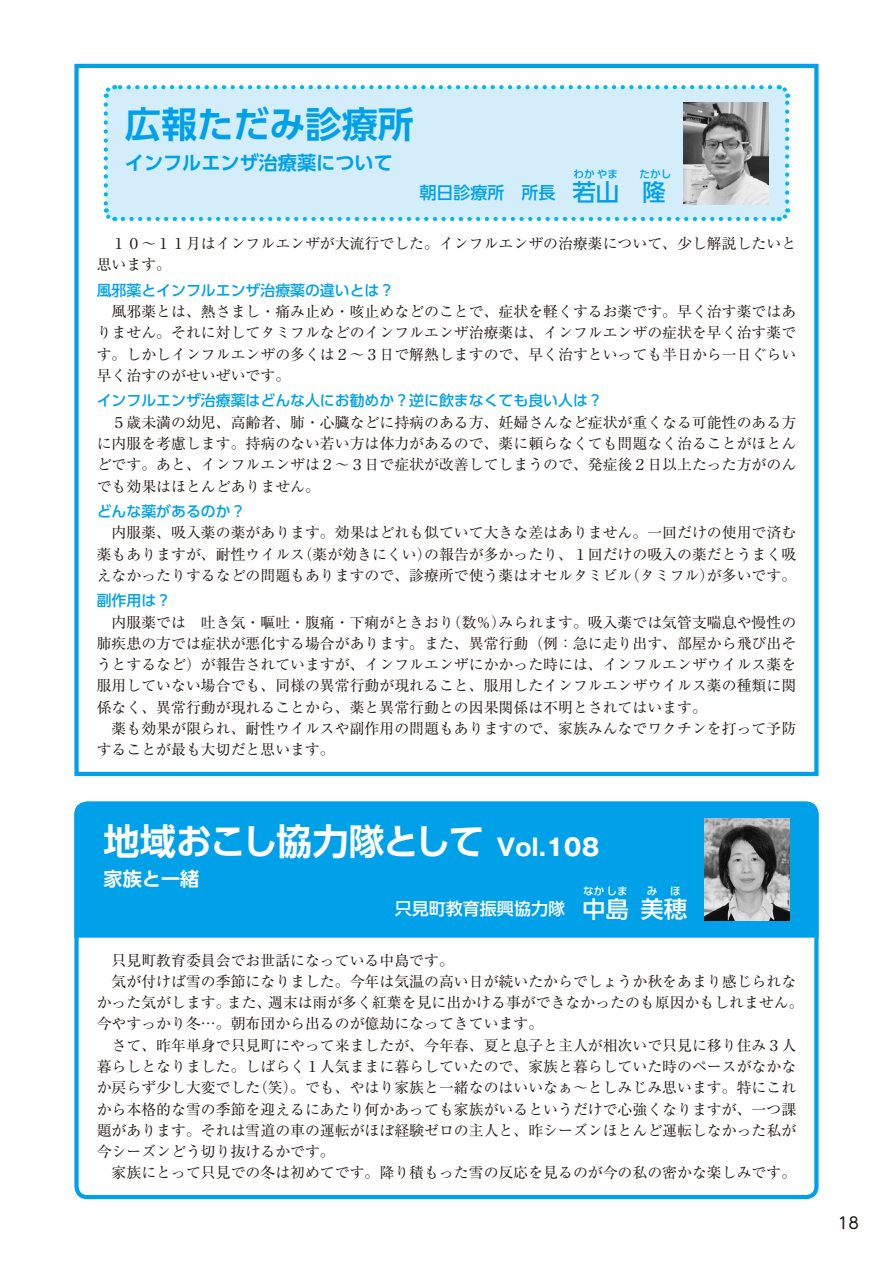
<style>
.page{position:relative;width:893px;height:1263px;background:#fff}
.page>*{position:absolute;margin:0;border:0;box-sizing:border-box;transform-origin:0 0}
.t1{font:700 36.15px "UD Shin Go Pro De";letter-spacing:-.05em;color:#fff}
.t2{font:700 36.15px "UD Shin Go Pro De";color:#00a1e9}
.t3{font:500 23.4px "UD Shin Go Pro";color:#fff}
.t4{font:500 23.4px "UD Shin Go Pro";color:#00a1e9}
.t5{font:700 19.2px "UD Shin Go Pro De";color:#00a1e9}
.t6{font:700 19.2px "UD Shin Go Pro De";color:#fff}
.t7{font:500 16.95px "UD Shin Go Pro";color:#fff}
.t8{font:500 16.95px "UD Shin Go Pro";color:#00a1e9}
.t9{font:15.9px "UD Shin M Go Pro";color:#231916}
.t10{font:14.85px/21.3px "Ryumin Pr 6";color:#231916}
.t11{font:500 14.85px "UD Shin Go Pro";color:#00a1e9}
.t12{font:500 10.65px "UD Shin Go Pro";color:#00a1e9}
.t13{font:500 10.65px "UD Shin Go Pro";color:#fff}
.s1{font-size:23.4px}
.s2{font-family:"Gothic MB101 Pr 6";font-size:23.4px}
</style>
<div class="page">
<div style="left:74px;top:801px;width:745px;height:398px;border:4px solid #00a1e9;border-radius:11px"></div>
<div style="left:74px;top:801px;width:745px;height:137px;background:#00a1e9"></div>
<div style="left:74px;top:64px;width:745px;height:712px;border:4px solid #00a1e9"></div>
<div style="left:106px;top:87px;width:681px;height:132px;background:#d3edfb;border-radius:9px"></div>
<svg style="left:103px;top:104px;width:13px;height:118px"></svg>
<svg style="left:123px;top:208px;width:668px;height:14px"></svg>
<svg style="left:777px;top:85px;width:14px;height:117px"></svg>
<svg style="left:103px;top:85px;width:667px;height:13px"></svg>
<img style="left:683px;top:102px;width:85px;height:102px">
<img style="left:704px;top:819px;width:85px;height:102px">
<h1 class="t2" style="left:125px;top:95px;width:291px">広報ただみ診療所</h1>
<p class="t5" style="left:125px;top:147px;width:269px">インフルエンザ治療薬について</p>
<p class="t12" style="left:573px;top:166px;width:46px">わかやま</p>
<h2 class="t4" style="left:596px;top:173px;width:25px">山</h2>
<h2 class="t4" style="left:643px;top:173px;width:25px">隆</h2>
<p class="t12" style="left:639px;top:166px;width:33px">たかし</p>
<p class="t8" style="left:419px;top:179px;width:178px">朝日診療所　所長　<span class="s1">若</span></p>
<p class="t10" style="left:97px;top:232px;width:701px">　１０～１１月はインフルエンザが大流行でした。インフルエンザの治療薬について、少し解説したいと思います。</p>
<p class="t11" style="left:97px;top:278px;width:299px">風邪薬とインフルエンザ治療薬の違いとは？</p>
<p class="t10" style="left:97px;top:300px;width:701px;text-align:justify">　風邪薬とは、熱さまし・痛み止め・咳止めなどのことで、症状を軽くするお薬です。早く治す薬ではありません。それに対してタミフルなどのインフルエンザ治療薬は、インフルエンザの症状を早く治す薬です。しかしインフルエンザの多くは２～３日で解熱しますので、早く治すといっても半日から一日ぐらい早く治すのがせいぜいです。</p>
<p class="t11" style="left:97px;top:389px;width:507px">インフルエンザ治療薬はどんな人にお勧めか？逆に飲まなくても良い人は？</p>
<p class="t10" style="left:97px;top:411px;width:701px;text-align:justify">　５歳未満の幼児、高齢者、肺・心臓などに持病のある方、妊婦さんなど症状が重くなる可能性のある方に内服を考慮します。持病のない若い方は体力があるので、薬に頼らなくても問題なく治ることがほとんどです。あと、インフルエンザは２～３日で症状が改善してしまうので、発症後２日以上たった方がのんでも効果はほとんどありません。</p>
<p class="t11" style="left:97px;top:499px;width:150px">どんな薬があるのか？</p>
<p class="t10" style="left:97px;top:521px;width:701px;text-align:justify">　内服薬、吸入薬の薬があります。効果はどれも似ていて大きな差はありません。一回だけの使用で済む薬もありますが、耐性ウイルス（薬が効きにくい）の報告が多かったり、１回だけの吸入の薬だとうまく吸えなかったりするなどの問題もありますので、診療所で使う薬はオセルタミビル（タミフル）が多いです。</p>
<p class="t11" style="left:97px;top:589px;width:76px">副作用は？</p>
<p class="t10" style="left:97px;top:611px;width:701px">　内服薬では　吐き気・嘔吐・腹痛・下痢がときおり（数％）みられます。吸入薬では気管支喘息や慢性の肺疾患の方では症状が悪化する場合があります。また、異常行動（例： 急に走り出す、部屋から飛び出そうとするなど）が報告されていますが、インフルエンザにかかった時には、インフルエンザウイルス薬を服用していない場合でも、同様の異常行動が現れること、服用したインフルエンザウイルス薬の種類に関係なく、異常行動が現れることから、薬と異常行動との因果関係は不明とされてはいます。<br>　薬も効果が限られ、耐性ウイルスや副作用の問題もありますので、家族みんなでワクチンを打って予防することが最も大切だと思います。</p>
<h1 class="t1" style="left:104px;top:811px;width:497px">地域おこし協力隊として <span class="s2">Vol.108</span></h1>
<p class="t6" style="left:104px;top:863px;width:97px">家族と一緒</p>
<p class="t13" style="left:583px;top:882px;width:46px">なかしま</p>
<h2 class="t3" style="left:605px;top:890px;width:25px">島</h2>
<h2 class="t3" style="left:640px;top:890px;width:48px">美穂</h2>
<p class="t13" style="left:647px;top:882px;width:12px">み</p>
<p class="t13" style="left:670px;top:882px;width:12px">ほ</p>
<p class="t7" style="left:395px;top:895px;width:212px">只見町教育振興協力隊 <span class="s1">中</span></p>
<p class="t10" style="left:97px;top:949px;width:708px">　只見町教育委員会でお世話になっている中島です。<br>　気が付けば雪の季節になりました。今年は気温の高い日が続いたからでしょうか秋をあまり感じられなかった気がします。また、週末は雨が多く紅葉を見に出かける事ができなかったのも原因かもしれません。今やすっかり冬…。朝布団から出るのが億劫になってきています。<br>　さて、昨年単身で只見町にやって来ましたが、今年春、夏と息子と主人が相次いで只見に移り住み３人暮らしとなりました。しばらく1 人気ままに暮らしていたので、家族と暮らしていた時のペースがなかなか戻らず少し大変でした（笑）。でも、やはり家族と一緒なのはいいなぁ～としみじみ思います。特にこれから本格的な雪の季節を迎えるにあたり何かあっても家族がいるというだけで心強くなりますが、一つ課題があります。それは雪道の車の運転がほぼ経験ゼロの主人と、昨シーズンほとんど運転しなかった私が今シーズンどう切り抜けるかです。<br>　家族にとって只見での冬は初めてです。降り積もった雪の反応を見るのが今の私の密かな楽しみです。</p>
<p class="t9" style="left:838px;top:1210px;width:23px">1 8</p>
</div>
